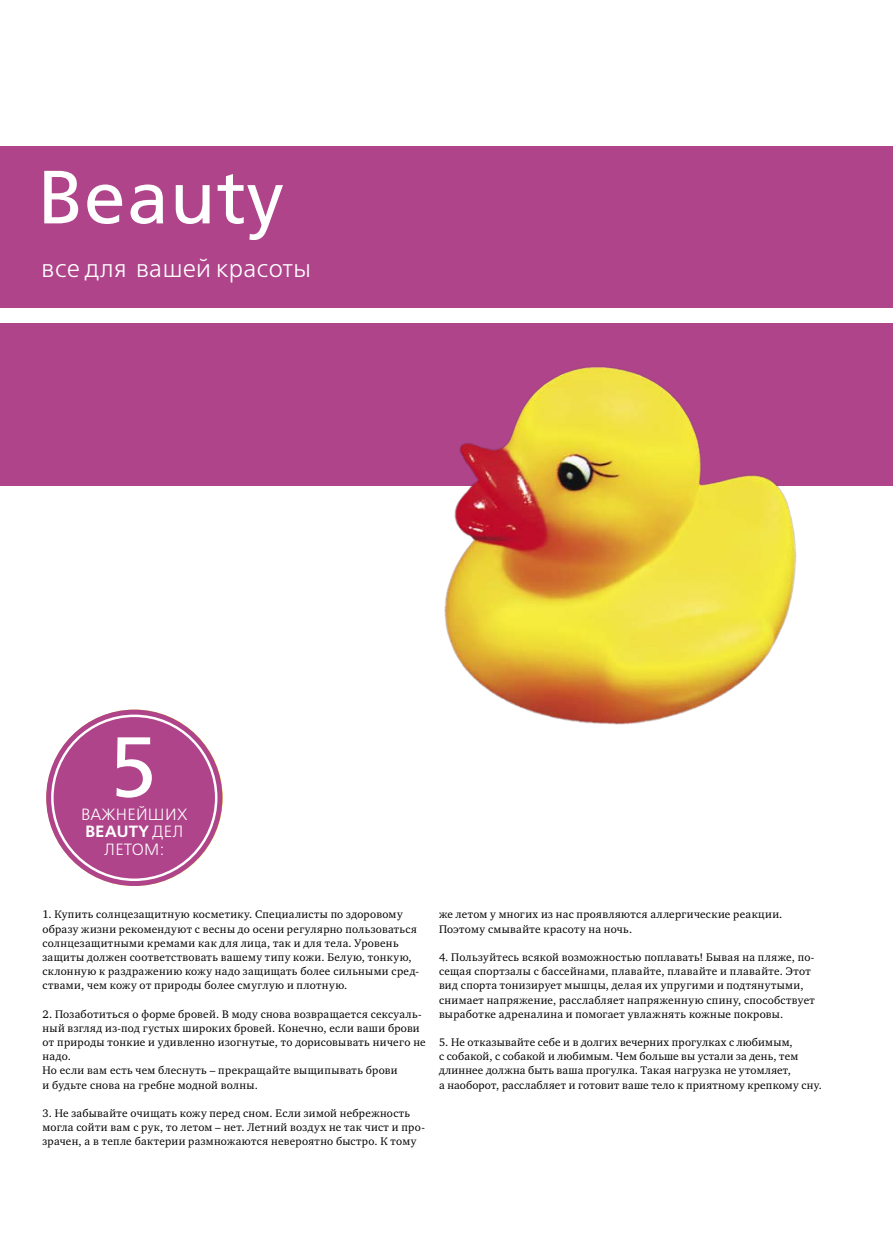
<style>
.page{position:relative;width:893px;height:1234px;background:#fff}
.page>*{position:absolute;margin:0;border:0;box-sizing:border-box;transform-origin:0 0}
.t1{font:84.88px "Free Set C";color:#fff}
.t2{font:75px "Free Set C";letter-spacing:.02em;color:#fff}
.t3{font:25px "Free Set Light C";letter-spacing:.02em;color:#fff}
.t4{font:16.25px/17.5px "Free Set Light C";letter-spacing:.02em;color:#fff;text-align:justify}
.t5{font:16.25px "Free Set Demi Bold C";color:#fff}
.t6{font:11.25px/14.1px "Charter C";letter-spacing:.03em;color:#000}
.s1{font-family:"Free Set Light C"}
</style>
<div class="page">
<div style="left:0;top:146px;width:893px;height:339px;background:#af448b"></div>
<div style="left:0;top:309px;width:893px;height:14px;background:#fff"></div>
<div style="left:46px;top:709px;width:176px;height:176px;background:#af448b;border-radius:50%"></div>
<img style="left:415px;top:366px;width:429px;height:359px">
<h2 class="t2" style="left:45px;top:156px;width:209px">rubric</h2>
<h3 class="t3" style="left:49px;top:255px;width:200px">НАЗВАНИЕ РУБИКИ</h3>
<h2 class="t2" style="left:37px;top:156px;width:248px">Beauty</h2>
<h3 class="t3" style="left:42px;top:255px;width:271px">ВСЕ ДЛЯ ВАШЕЙ КРАСОТЫ</h3>
<h1 class="t1" style="left:110px;top:720px;width:49px">5</h1>
<h3 class="t5" style="left:85px;top:822px;width:99px">BEAUTY <span class="s1">ДЕЛ</span></h3>
<h3 class="t4" style="left:104px;top:841px;width:61px">ЛЕТОМ:</h3>
<h3 class="t4" style="left:81px;top:806px;width:108px">ВАЖН ЕЙШИХ</h3>
<h3 class="t4" style="left:96px;top:806px;width:78px">TEXT BASE TEXT BASE TEXT BASE</h3>
<p class="t6" style="left:43px;top:907px;width:378px">1. Купить солнцезащитную косметику. Специалисты по здоровому образу жизни рекомендуют с весны до осени регулярно пользоваться солнцезащитными кремами как для лица, так и для тела. Уровень защиты должен соответствовать вашему типу кожи. Белую, тонкую, склонную к раздражению кожу надо защищать более сильными сред&shy;ствами, чем кожу от природы более смуглую и плотную.</p>
<p class="t6" style="left:43px;top:1006px;width:385px">2. Позаботиться о форме бровей. В моду снова возвращается сексуаль&shy;ный взгляд из-под густых широких бровей. Конечно, если ваши брови от природы тонкие и удивленно изогнутые, то дорисовывать ничего не надо.<br>Но если вам есть чем блеснуть – прекращайте выщипывать брови<br>и будьте снова на гребне модной волны.</p>
<p class="t6" style="left:43px;top:1105px;width:384px">3. Не забывайте очищать кожу перед сном. Если зимой небрежность могла сойти вам с рук, то летом – нет. Летний воздух не так чист и про&shy;зрачен, а в тепле бактерии размножаются невероятно быстро. К тому</p>
<p class="t6" style="left:439px;top:907px;width:345px">же летом у многих из нас проявляются аллергические реакции.<br>Поэтому смывайте красоту на ночь.</p>
<p class="t6" style="left:439px;top:950px;width:377px">4. Пользуйтесь всякой возможностью поплавать! Бывая на пляже, по&shy;сещая спортзалы с бассейнами, плавайте, плавайте и плавайте. Этот вид спорта тонизирует мышцы, делая их упругими и подтянутыми, снимает напряжение, расслабляет напряженную спину, способствует выработке адреналина и помогает увлажнять кожные покровы.</p>
<p class="t6" style="left:439px;top:1035px;width:384px">5. Не отказывайте себе и в долгих вечерних прогулках с любимым,<br>с собакой, с собакой и любимым. Чем больше вы устали за день, тем длиннее должна быть ваша прогулка. Такая нагрузка не утомляет,<br>а наоборот, расслабляет и готовит ваше тело к приятному крепкому сну.</p>
</div>
